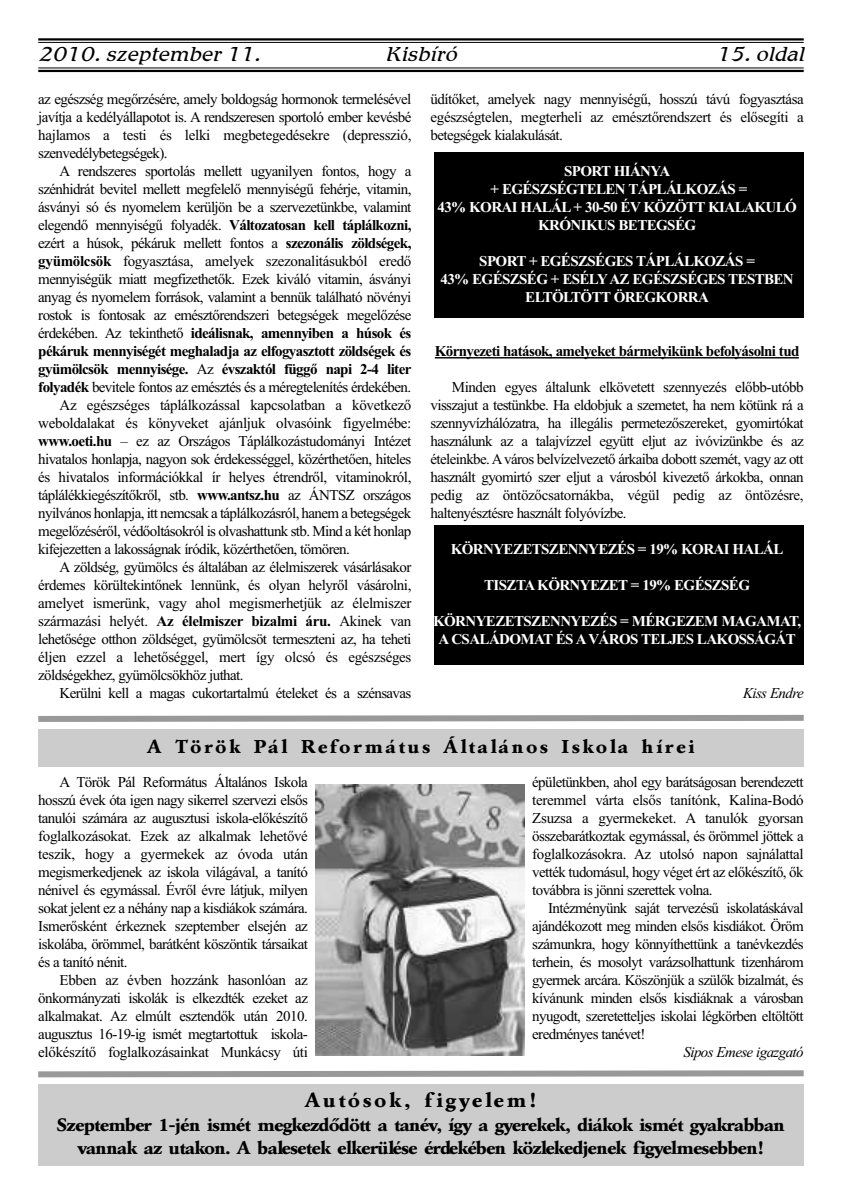
<style>
.page{position:relative;width:842px;height:1204px;background:#fff}
.page>*{position:absolute;margin:0;border:0;box-sizing:border-box;transform-origin:0 0}
.t1{font:italic 300 21px "Schadow Ant DOT";color:#000;scale:1.1 1}
.t2{font:21px "URW Garamond TOT Ext Bol EW";letter-spacing:.12em;color:#000}
.t3{font:19.5px "URW Garamond TOT Ext Bol EW";letter-spacing:.12em;color:#000}
.t4{font:18.75px/23.1px "URW Garamond TOT Ext Bol EW";letter-spacing:-.05em;color:#000;text-align:center}
.t5{font:15px/18px "Times New Roman";letter-spacing:-.04em;color:#000;text-align:justify}
.t6{font:700 15px/18px "Times New Roman";letter-spacing:-.04em;color:#fff;text-align:center}
.t7{font:15px "Times New Roman";letter-spacing:-.02em;color:#000}
.t8{font:700 15px "Times New Roman";letter-spacing:-.04em;color:#000}
.t9{font:italic 15px "Times New Roman";letter-spacing:-.04em;color:#000}
.s1{font-weight:400}
.s2{font-weight:700}
</style>
<div class="page">
<hr style="left:38px;top:38px;width:766px;height:3px;background:#000">
<hr style="left:38px;top:42px;width:766px;height:1px;background:#000">
<hr style="left:38px;top:68px;width:766px;height:1px;background:#000">
<hr style="left:38px;top:70px;width:766px;height:2px;background:#000">
<svg style="left:38px;top:714px;width:766px;height:8px"></svg>
<svg style="left:38px;top:1070px;width:766px;height:8px"></svg>
<div style="left:38px;top:729px;width:766px;height:37px;background:#ccc"></div>
<div style="left:38px;top:1083px;width:766px;height:82px;background:#ccc"></div>
<div style="left:434px;top:152px;width:370px;height:165px;background:#000"></div>
<div style="left:434px;top:525px;width:370px;height:139px;background:#000"></div>
<img style="left:315px;top:785px;width:210px;height:269px">
<hr style="left:435px;top:357px;width:364px;height:1px;background:#000">
<h1 class="t1" style="left:38px;top:42px;width:206px">2010. szeptember 11.</h1>
<h1 class="t1" style="left:385px;top:42px;width:70px">Kisbíró</h1>
<h1 class="t1" style="left:716px;top:42px;width:81px">15. oldal</h1>
<p class="t5" style="left:38px;top:90px;width:375px">az egészség megőrzésére, amely boldogság hormonok termelésével javítja a kedélyállapotot is. A rendszeresen sportoló ember kevésbé hajlamos a testi és lelki megbetegedésekre (depresszió, szenvedélybetegségek).</p>
<p class="t5" style="left:60px;top:162px;width:353px">A rendszeres sportolás mellett ugyanilyen fontos, hogy a</p>
<p class="t5" style="left:38px;top:180px;width:375px">szénhidrát bevitel mellett megfelelő mennyiségű fehérje, vitamin,</p>
<p class="t5" style="left:38px;top:198px;width:375px">ásványi só és nyomelem kerüljön be a szervezetünkbe, valamint</p>
<p class="t8" style="left:38px;top:216px;width:375px"><span class="s1">elegendő mennyiségű folyadék.</span> Változatosan kell táplálkozni,</p>
<p class="t5" style="left:38px;top:234px;width:375px">ezért a húsok, pékáruk mellett fontos a <span class="s2">szezonális zöldségek,</span></p>
<p class="t7" style="left:38px;top:252px;width:375px"><span class="s2">gyümölcsök</span> fogyasztása, amelyek szezonalitásukból eredő</p>
<p class="t5" style="left:38px;top:270px;width:375px">mennyiségük miatt megfizethetők. Ezek kiváló vitamin, ásványi</p>
<p class="t5" style="left:38px;top:288px;width:375px">anyag és nyomelem források, valamint a bennük található növényi</p>
<p class="t5" style="left:38px;top:306px;width:375px">rostok is fontosak az emésztőrendszeri betegségek megelőzése</p>
<p class="t8" style="left:38px;top:324px;width:375px"><span class="s1">érdekében. Az tekinthető</span> ideálisnak, amennyiben a húsok és</p>
<p class="t8" style="left:38px;top:342px;width:375px">pékáruk mennyiségét meghaladja az elfogyasztott zöldségek és</p>
<p class="t8" style="left:38px;top:360px;width:375px">gyümölcsök mennyisége. <span class="s1">Az</span> évszaktól függő napi 2-4 liter</p>
<p class="t5" style="left:38px;top:378px;width:374px"><span class="s2">folyadék</span> bevitele fontos az emésztés és a méregtelenítés érdekében.</p>
<p class="t7" style="left:60px;top:396px;width:353px">Az egészséges táplálkozással kapcsolatban a következő</p>
<p class="t7" style="left:38px;top:414px;width:375px">weboldalakat és könyveket ajánljuk olvasóink figyelmébe:</p>
<p class="t5" style="left:38px;top:432px;width:375px"><span class="s2">www.oeti.hu</span> – ez az Országos Táplálkozástudományi Intézet</p>
<p class="t5" style="left:38px;top:450px;width:375px">hivatalos honlapja, nagyon sok érdekességgel, közérthetően, hiteles</p>
<p class="t5" style="left:38px;top:468px;width:375px">és hivatalos információkkal ír helyes étrendről, vitaminokról,</p>
<p class="t5" style="left:38px;top:486px;width:375px">táplálékkiegészítőkről, stb. <span class="s2">www.antsz.hu</span> az ÁNTSZ országos</p>
<p class="t5" style="left:38px;top:504px;width:375px">nyilvános honlapja, itt nemcsak a táplálkozásról, hanem a betegségek</p>
<p class="t5" style="left:38px;top:522px;width:375px">megelőzéséről, védőoltásokról is olvashattunk stb. Mind a két honlap</p>
<p class="t5" style="left:38px;top:540px;width:313px">kifejezetten a lakosságnak íródik, közérthetően, tömören.</p>
<p class="t5" style="left:60px;top:558px;width:353px">A zöldség, gyümölcs és általában az élelmiszerek vásárlásakor</p>
<p class="t5" style="left:38px;top:576px;width:375px">érdemes körültekintőnek lennünk, és olyan helyről vásárolni,</p>
<p class="t7" style="left:38px;top:594px;width:375px">amelyet ismerünk, vagy ahol megismerhetjük az élelmiszer</p>
<p class="t7" style="left:38px;top:612px;width:375px">származási helyét. <span class="s2">Az élelmiszer bizalmi áru.</span> Akinek van</p>
<p class="t5" style="left:38px;top:630px;width:375px">lehetősége otthon zöldséget, gyümölcsöt termeszteni az, ha teheti</p>
<p class="t7" style="left:38px;top:648px;width:375px">éljen ezzel a lehetőséggel, mert így olcsó és egészséges</p>
<p class="t5" style="left:38px;top:666px;width:207px">zöldségekhez, gyümölcsökhöz juthat.</p>
<p class="t5" style="left:60px;top:684px;width:353px">Kerülni kell a magas cukortartalmú ételeket és a szénsavas</p>
<p class="t5" style="left:431px;top:90px;width:375px">üdítőket, amelyek nagy mennyiségű, hosszú távú fogyasztása egészségtelen, megterheli az emésztőrendszert és elősegíti a betegségek kialakulását.</p>
<p class="t6" style="left:437px;top:162px;width:361px">SPORT HIÁNYA<br>+ EGÉSZSÉGTELEN TÁPLÁLKOZÁS =<br>43% KORAI HALÁL + 30-50 ÉV KÖZÖTT KIALAKULÓ<br>KRÓNIKUS BETEGSÉG</p>
<p class="t6" style="left:440px;top:252px;width:355px">SPORT + EGÉSZSÉGES TÁPLÁLKOZÁS =<br>43% EGÉSZSÉG + ESÉLYAZ EGÉSZSÉGES TESTBEN<br>ELTÖLTÖTT ÖREGKORRA</p>
<p class="t8" style="left:435px;top:342px;width:366px">Környezeti hatások, amelyeket bármelyikünk befolyásolni tud</p>
<p class="t5" style="left:431px;top:378px;width:375px;text-indent:21px">Minden egyes általunk elkövetett szennyezés előbb-utóbb visszajut a testünkbe. Ha eldobjuk a szemetet, ha nem kötünk rá a szennyvízhálózatra, ha illegális permetezőszereket, gyomirtókat használunk az a talajvízzel együtt eljut az ivóvizünkbe és az ételeinkbe. A város belvízelvezető árkaiba dobott szemét, vagy az ott használt gyomirtó szer eljut a városból kivezető árkokba, onnan pedig az öntözőcsatornákba, végül pedig az öntözésre, haltenyésztésre használt folyóvízbe.</p>
<p class="t6" style="left:451px;top:540px;width:334px">KÖRNYEZETSZENNYEZÉS = 19% KORAI HALÁL</p>
<p class="t6" style="left:484px;top:576px;width:267px">TISZTA KÖRNYEZET = 19% EGÉSZSÉG</p>
<p class="t6" style="left:433px;top:612px;width:370px">KÖRNYEZETSZENNYEZÉS = MÉRGEZEM MAGAMAT,<br>A CSALÁDOMAT ÉS A VÁROS TELJES LAKOSSÁGÁT</p>
<p class="t9" style="left:743px;top:684px;width:62px">Kiss Endre</p>
<h2 class="t3" style="left:147px;top:734px;width:549px">A Török Pál Református Általános Iskola hírei</h2>
<p class="t5" style="left:38px;top:772px;width:271px;text-indent:21px">A Török Pál Református Általános Iskola hosszú évek óta igen nagy sikerrel szervezi elsős tanulói számára az augusztusi iskola-előkészítő foglalkozásokat. Ezek az alkalmak lehetővé teszik, hogy a gyermekek az óvoda után megismerkedjenek az iskola világával, a tanító nénivel és egymással. Évről évre látjuk, milyen sokat jelent ez a néhány nap a kisdiákok számára.<br>Ismerősként érkeznek szeptember elsején az iskolába, örömmel, barátként köszöntik társaikat és a tanító nénit.</p>
<p class="t5" style="left:38px;top:970px;width:271px;text-indent:21px">Ebben az évben hozzánk hasonlóan az önkormányzati iskolák is elkezdték ezeket az alkalmakat. Az elmúlt esztendők után 2010. augusztus 16-19-ig ismét megtartottuk iskola&shy;előkészítő foglalkozásainkat Munkácsy úti</p>
<p class="t5" style="left:532px;top:772px;width:273px">épületünkben, ahol egy barátságosan berendezett teremmel várta elsős tanítónk, Kalina-Bodó Zsuzsa a gyermekeket. A tanulók gyorsan összebarátkoztak egymással, és örömmel jöttek a foglalkozásokra. Az utolsó napon sajnálattal vették tudomásul, hogy véget ért az előkészítő, ők továbbra is jönni szerettek volna.</p>
<p class="t5" style="left:532px;top:898px;width:273px;text-indent:16px">Intézményünk saját tervezésű iskolatáskával ajándékozott meg minden elsős kisdiákot. Öröm számunkra, hogy könnyíthettünk a tanévkezdés terhein, és mosolyt varázsolhattunk tizenhárom gyermek arcára. Köszönjük a szülők bizalmát, és kívánunk minden elsős kisdiáknak a városban nyugodt, szeretetteljes iskolai légkörben eltöltött eredményes tanévet!</p>
<p class="t9" style="left:683px;top:1042px;width:122px">Sipos Emese igazgató</p>
<h1 class="t2" style="left:305px;top:1087px;width:234px">Autósok, figyelem!</h1>
<p class="t4" style="left:57px;top:1112px;width:729px">Szeptember 1-jén ismét megkezdődött a tanév, így a gyerekek, diákok ismét gyakrabban vannak az utakon. A balesetek elkerülése érdekében közlekedjenek figyelmesebben!</p>
</div>
